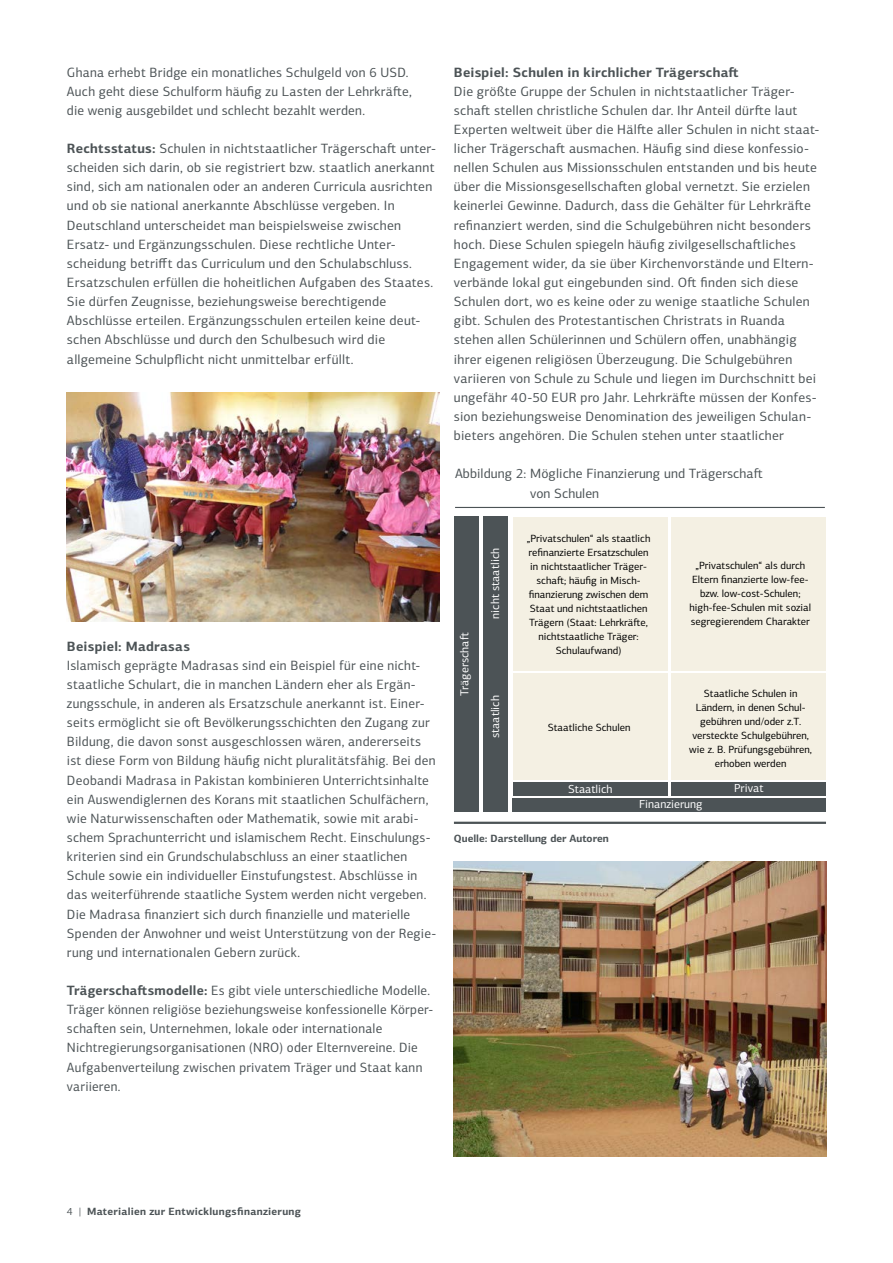
<style>
.page{position:relative;width:893px;height:1263px;background:#fff}
.page>*{position:absolute;margin:0;border:0;box-sizing:border-box;transform-origin:0 0}
.t1{font:13.5px/19.2px "KFW Centro Sans";letter-spacing:.02em;color:#4c5356}
.t2{font:700 13.5px "KFW Centro Sans";letter-spacing:.02em;color:#4c5356}
.t3{font:11.7px "KFW Centro Sans";color:#fff}
.t4{font:10.5px/14.1px "KFW Centro Sans";color:#000;text-align:center}
.t5{font:700 10.5px "KFW Centro Sans";letter-spacing:.015em;color:#4c5356}
.s1{font-weight:700}
.s2{font-weight:400}
</style>
<div class="page">
<div style="left:454px;top:517px;width:24px;height:295px;background:#4c5356"></div>
<div style="left:513px;top:783px;width:154px;height:13px;background:#4c5356"></div>
<div style="left:672px;top:783px;width:154px;height:13px;background:#4c5356"></div>
<div style="left:513px;top:798px;width:313px;height:14px;background:#4c5356"></div>
<div style="left:483px;top:517px;width:25px;height:295px;background:#4c5356"></div>
<div style="left:513px;top:517px;width:154px;height:153px;background:#f4f0e3"></div>
<div style="left:672px;top:517px;width:154px;height:153px;background:#f4f0e3"></div>
<div style="left:513px;top:673px;width:154px;height:107px;background:#f4f0e3"></div>
<div style="left:671px;top:673px;width:155px;height:107px;background:#f4f0e3"></div>
<hr style="left:455px;top:507px;width:370px;height:1px;background:#4c5356">
<hr style="left:454px;top:822px;width:372px;height:2px;background:#4c5356">
<img style="left:454px;top:861px;width:372px;height:296px">
<img style="left:67px;top:392px;width:372px;height:230px">
<p class="t1" style="left:67px;top:62px;width:346px">Ghana erhebt Bridge ein monatliches Schulgeld von 6 USD.<br>Auch geht diese Schulform häufig zu Lasten der Lehrkräfte, die wenig ausgebildet und schlecht bezahlt werden.</p>
<p class="t1" style="left:67px;top:139px;width:370px"><span class="s1">Rechtsstatus:</span> Schulen in nichtstaatlicher Trägerschaft unter&shy;scheiden sich darin, ob sie registriert bzw. staatlich anerkannt sind, sich am nationalen oder an anderen Curricula ausrichten und ob sie national anerkannte Abschlüsse vergeben. In Deutschland unterscheidet man beispielsweise zwischen Ersatz- und Ergänzungsschulen. Diese rechtliche Unter&shy;scheidung betrifft das Curriculum und den Schulabschluss.<br>Ersatzschulen erfüllen die hoheitlichen Aufgaben des Staates.<br>Sie dürfen Zeugnisse, beziehungsweise berechtigende Abschlüsse erteilen. Ergänzungsschulen erteilen keine deut&shy;schen Abschlüsse und durch den Schulbesuch wird die allgemeine Schulpflicht nicht unmittelbar erfüllt.</p>
<p class="t2" style="left:67px;top:637px;width:125px">Beispiel: Madrasas</p>
<p class="t1" style="left:67px;top:656px;width:371px">Islamisch geprägte Madrasas sind ein Beispiel für eine nicht&shy;staatliche Schulart, die in manchen Ländern eher als Ergän&shy;zungsschule, in anderen als Ersatzschule anerkannt ist. Einer&shy;seits ermöglicht sie oft Bevölkerungsschichten den Zugang zur Bildung, die davon sonst ausgeschlossen wären, andererseits ist diese Form von Bildung häufig nicht pluralitätsfähig. Bei den Deobandi Madrasa in Pakistan kombinieren Unterrichtsinhalte ein Auswendiglernen des Korans mit staatlichen Schulfächern, wie Naturwissenschaften oder Mathematik, sowie mit arabi&shy;schem Sprachunterricht und islamischem Recht. Einschulungs&shy;kriterien sind ein Grundschulabschluss an einer staatlichen Schule sowie ein individueller Einstufungstest. Abschlüsse in das weiterführende staatliche System werden nicht vergeben.<br>Die Madrasa finanziert sich durch finanzielle und materielle Spenden der Anwohner und weist Unterstützung von der Regie&shy;rung und internationalen Gebern zurück.</p>
<p class="t1" style="left:67px;top:981px;width:368px"><span class="s1">Trägerschaftsmodelle:</span> Es gibt viele unterschiedliche Modelle.<br>Träger können religiöse beziehungsweise konfessionelle Körper&shy;schaften sein, Unternehmen, lokale oder internationale Nichtregierungsorganisationen (NRO) oder Elternvereine. Die Aufgabenverteilung zwischen privatem Träger und Staat kann variieren.</p>
<p class="t2" style="left:454px;top:63px;width:286px">Beispiel: Schulen in kirchlicher Trägerschaft</p>
<p class="t1" style="left:454px;top:81px;width:367px">Die größte Gruppe der Schulen in nichtstaatlicher Träger&shy;schaft stellen christliche Schulen dar. Ihr Anteil dürfte laut Experten weltweit über die Hälfte aller Schulen in nicht staat&shy;licher Trägerschaft ausmachen. Häufig sind diese konfessio&shy;nellen Schulen aus Missionsschulen entstanden und bis heute über die Missionsgesellschaften global vernetzt. Sie erzielen keinerlei Gewinne. Dadurch, dass die Gehälter für Lehrkräfte refinanziert werden, sind die Schulgebühren nicht besonders hoch. Diese Schulen spiegeln häufig zivilgesellschaftliches Engagement wider, da sie über Kirchenvorstände und Eltern&shy;verbände lokal gut eingebunden sind. Oft finden sich diese Schulen dort, wo es keine oder zu wenige staatliche Schulen gibt. Schulen des Protestantischen Christrats in Ruanda stehen allen Schülerinnen und Schülern offen, unabhängig ihrer eigenen religiösen Überzeugung. Die Schulgebühren variieren von Schule zu Schule und liegen im Durchschnitt bei ungefähr 40-50 EUR pro Jahr. Lehrkräfte müssen der Konfes&shy;sion beziehungsweise Denomination des jeweiligen Schulan&shy;bieters angehören. Die Schulen stehen unter staatlicher</p>
<p class="t1" style="left:530px;top:464px;width:234px;text-indent:-75px">Abbildung 2: Mögliche Finanzierung und Trägerschaft von Schulen</p>
<p class="t3" style="left:458px;top:696px;width:65px;rotate:-90deg">Trägerschaft</p>
<p class="t3" style="left:488px;top:619px;width:72px;rotate:-90deg">nicht staatlich</p>
<p class="t3" style="left:488px;top:738px;width:44px;rotate:-90deg">staatlich</p>
<p class="t4" style="left:527px;top:531px;width:125px">„Privatschulen“ als staatlich refinanzierte Ersatzschulen in nichtstaatlicher Träger&shy;schaft; häufig in Misch&shy;finanzierung zwischen dem<br>Staat und nichtstaatlichen<br>Trägern (Staat: Lehrkräfte, nichtstaatliche Träger:<br>Schulaufwand)</p>
<p class="t4" style="left:548px;top:720px;width:84px">Staatliche Schulen</p>
<p class="t4" style="left:689px;top:558px;width:123px">„Privatschulen“ als durch<br>Eltern finanzierte low-fee&shy;bzw. low-cost-Schulen; high-fee-Schulen mit sozial segregierendem Charakter</p>
<p class="t4" style="left:689px;top:686px;width:124px">Staatliche Schulen in<br>Ländern, in denen Schul&shy;gebühren und/oder z.T. versteckte Schulgebühren, wie z. B. Prüfungsgebühren, erhoben werden</p>
<p class="t3" style="left:568px;top:782px;width:46px">Staatlich</p>
<p class="t3" style="left:734px;top:781px;width:31px">Privat</p>
<p class="t3" style="left:639px;top:797px;width:65px">Finanzierung</p>
<p class="t5" style="left:454px;top:832px;width:156px">Quelle: Darstellung der Autoren</p>
<p class="t5" style="left:67px;top:1205px;width:236px"><span class="s2">4 |</span> Materialien zur Entwicklungsfinanzierung</p>
</div>
